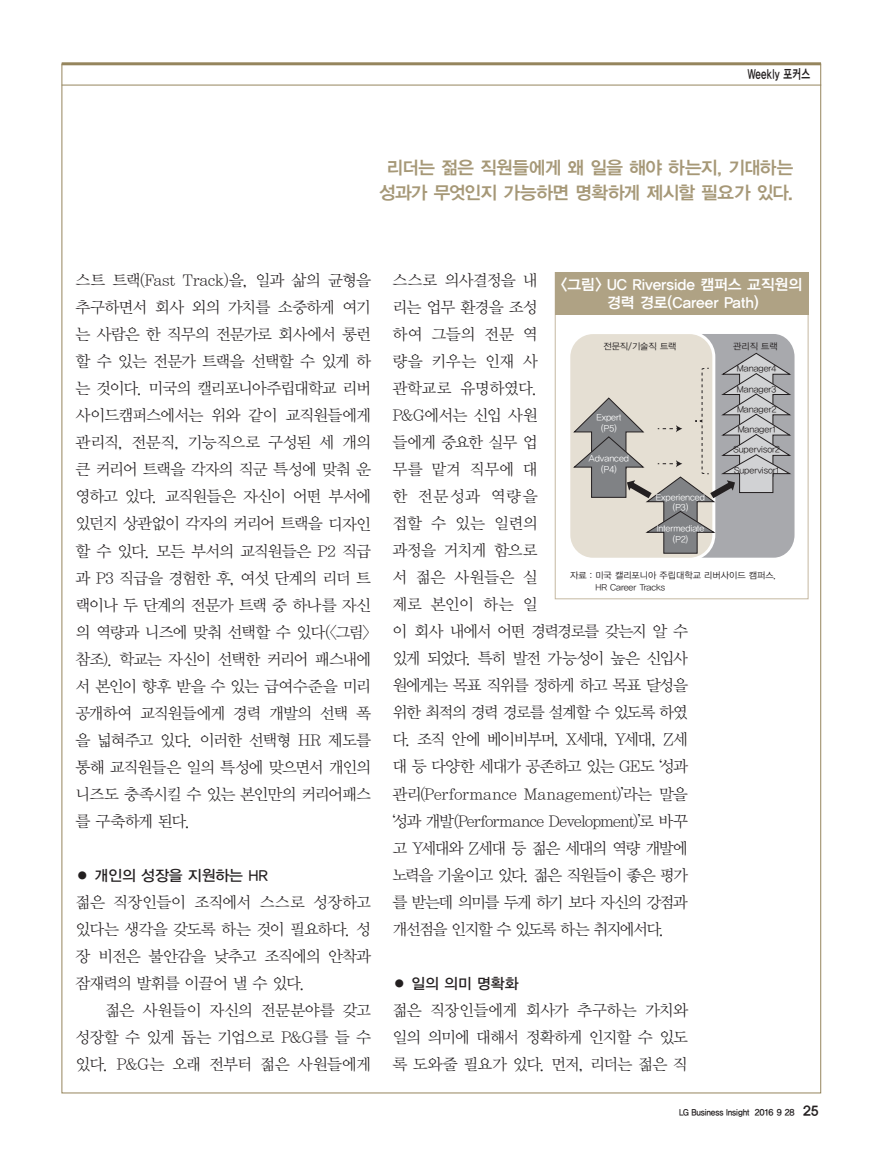
<style>
.page{position:relative;width:872px;height:1157px;background:#fff}
.page>*{position:absolute;margin:0;border:0;box-sizing:border-box;transform-origin:0 0}
._9__발문{font:18px "YDVYGO14";letter-spacing:-.03em;color:#a69877}
._3__본문{font:15.9px/27px "YDVY Mj O12";letter-spacing:-.065em;color:#231f20;text-align:justify}
._5__첫_본문{font:15.9px/27px "YDVY Mj O12";letter-spacing:-.065em;color:#231f20;text-align:justify}
._8__표_제목{font:15px/18px "YDVYGO14";color:#fff;text-align:center}
.원_제목{font:15px "YDVYGO13";color:#231f20}
.t1{font:13.5px "YDVYGO14";letter-spacing:.025em;color:#231f20;scale:.7 1}
._0__주_자료{font:9px/12px "YDVYGO12";color:#231f20}
.t2{font:9px/10.8px "YDVYGO12";color:#fff;text-align:center}
.t3{font:9px "YDVYGO14";letter-spacing:-.015em;color:#231f20;scale:.9 1}
.s1{font-family:"YDV Yhead M";font-size:13.5px}
</style>
<div class="page">
<hr style="left:62px;top:62px;width:759px;height:3px;background:#95855d">
<hr style="left:62px;top:85px;width:759px;height:1px;background:#95855d">
<div style="left:555px;top:272px;width:253px;height:327px;background:#fff;border:1px solid #c5b8a1"></div>
<div style="left:555px;top:272px;width:253px;height:43px;background:#afa284"></div>
<div style="left:662px;top:332px;width:134px;height:227px;background:#a8a9ad;border-radius:23px"></div>
<div style="left:661px;top:331px;width:136px;height:229px;border:3px solid #fff;border-radius:23px"></div>
<div style="left:569px;top:332px;width:145px;height:227px;background:#e5dfd3;border-radius:24px"></div>
<div style="left:567px;top:331px;width:148px;height:230px;border:3px solid #fff;border-radius:24px"></div>
<svg style="left:573px;top:353px;width:217px;height:200px"></svg>
<p class="t1" style="left:748px;top:65px;width:90px">Weekly 포커스</p>
<p class="_9__발문" style="left:387px;top:155px;width:408px">리더는 젊은 직원들에게 왜 일을 해야 하는지, 기대하는</p>
<p class="_9__발문" style="left:379px;top:180px;width:416px">성과가 무엇인지 가능하면 명확하게 제시할 필요가 있다.</p>
<p class="_3__본문" style="left:75px;top:266px;width:297px">스트 트랙(Fast Track)을, 일과 삶의 균형을 추구하면서 회사 외의 가치를 소중하게 여기 는 사람은 한 직무의 전문가로 회사에서 롱런 할 수 있는 전문가 트랙을 선택할 수 있게 하 는 것이다. 미국의 캘리포니아주립대학교 리버 사이드캠퍼스에서는 위와 같이 교직원들에게 관리직, 전문직, 기능직으로 구성된 세 개의 큰 커리어 트랙을 각자의 직군 특성에 맞춰 운 영하고 있다. 교직원들은 자신이 어떤 부서에 있던지 상관없이 각자의 커리어 트랙을 디자인 할 수 있다. 모든 부서의 교직원들은 P2 직급 과 P3 직급을 경험한 후, 여섯 단계의 리더 트 랙이나 두 단계의 전문가 트랙 중 하나를 자신 의 역량과 니즈에 맞춰 선택할 수 있다(&lt;그림&gt; 참조). 학교는 자신이 선택한 커리어 패스내에 서 본인이 향후 받을 수 있는 급여수준을 미리 공개하여 교직원들에게 경력 개발의 선택 폭 을 넓혀주고 있다. 이러한 선택형 HR 제도를 통해 교직원들은 일의 특성에 맞으면서 개인의 니즈도 충족시킬 수 있는 본인만의 커리어패스 를 구축하게 된다.</p>
<p class="원_제목" style="left:75px;top:865px;width:194px">● 개인의 성장을 지원하는 HR</p>
<p class="_5__첫_본문" style="left:75px;top:887px;width:297px">젊은 직장인들이 조직에서 스스로 성장하고 있다는 생각을 갖도록 하는 것이 필요하다. 성 장 비전은 불안감을 낮추고 조직에의 안착과 잠재력의 발휘를 이끌어 낼 수 있다.</p>
<p class="_3__본문" style="left:75px;top:995px;width:297px;text-indent:30px">젊은 사원들이 자신의 전문분야를 갖고 성장할 수 있게 돕는 기업으로 P&amp;G를 들 수 있다. P&amp;G는 오래 전부터 젊은 사원들에게</p>
<p class="_3__본문" style="left:392px;top:266px;width:297px;text-align:left">스스로 의사결정을 내<br>리는 업무 환경을 조성<br>하여 그들의 전문 역<br>량을 키우는 인재 사<br>관학교로 유명하였다.<br>P&amp;G에서는 신입 사원<br>들에게 중요한 실무 업<br>무를 맡겨 직무에 대<br>한 전문성과 역량을<br>접할 수 있는 일련의<br>과정을 거치게 함으로<br>서 젊은 사원들은 실<br>제로 본인이 하는 일<br>이 회사 내에서 어떤 경력경로를 갖는지 알 수 있게 되었다. 특히 발전 가능성이 높은 신입사 원에게는 목표 직위를 정하게 하고 목표 달성을 위한 최적의 경력 경로를 설계할 수 있도록 하였 다. 조직 안에 베이비부머, X세대, Y세대, Z세 대 등 다양한 세대가 공존하고 있는 GE도 ‘성과 관리(Performance Management)’라는 말을 ‘성과 개발(Performance Development)’로 바꾸 고 Y세대와 Z세대 등 젊은 세대의 역량 개발에 노력을 기울이고 있다. 젊은 직원들이 좋은 평가 를 받는데 의미를 두게 하기 보다 자신의 강점과 개선점을 인지할 수 있도록 하는 취지에서다.</p>
<p class="_8__표_제목" style="left:560px;top:275px;width:243px">&lt;그림&gt; UC Riverside 캠퍼스 교직원의 경력 경로(Career Path)</p>
<p class="_0__주_자료" style="left:603px;top:340px;width:75px">전문직/기술직 트랙</p>
<p class="_0__주_자료" style="left:733px;top:340px;width:46px">관리직 트랙</p>
<p class="_0__주_자료" style="left:737px;top:362px;width:41px">Manager4</p>
<p class="_0__주_자료" style="left:737px;top:382px;width:41px">Manager3</p>
<p class="_0__주_자료" style="left:737px;top:402px;width:41px">Manager2</p>
<p class="t2" style="left:596px;top:411px;width:26px">Expert (P5)</p>
<p class="t2" style="left:589px;top:452px;width:42px">Advanced (P4)</p>
<p class="_0__주_자료" style="left:737px;top:423px;width:39px">Manager1</p>
<p class="_0__주_자료" style="left:733px;top:443px;width:48px">Supervisor2</p>
<p class="_0__주_자료" style="left:734px;top:463px;width:47px">Supervisor1</p>
<p class="t2" style="left:656px;top:491px;width:51px">Experienced (P3)</p>
<p class="t2" style="left:656px;top:522px;width:49px">Intermediate (P2)</p>
<p class="_0__주_자료" style="left:595px;top:569px;width:182px;text-indent:-25px">자료 : 미국 캘리포니아 주립대학교 리버사이드 캠퍼스,<br>HR Career Tracks</p>
<p class="원_제목" style="left:392px;top:973px;width:128px">● 일의 의미 명확화</p>
<p class="_5__첫_본문" style="left:392px;top:995px;width:297px">젊은 직장인들에게 회사가 추구하는 가치와 일의 의미에 대해서 정확하게 인지할 수 있도 록 도와줄 필요가 있다. 먼저, 리더는 젊은 직</p>
<p class="t3" style="left:679px;top:1106px;width:157px">LG Business Insight 2016 9 28 <span class="s1">25</span></p>
</div>
